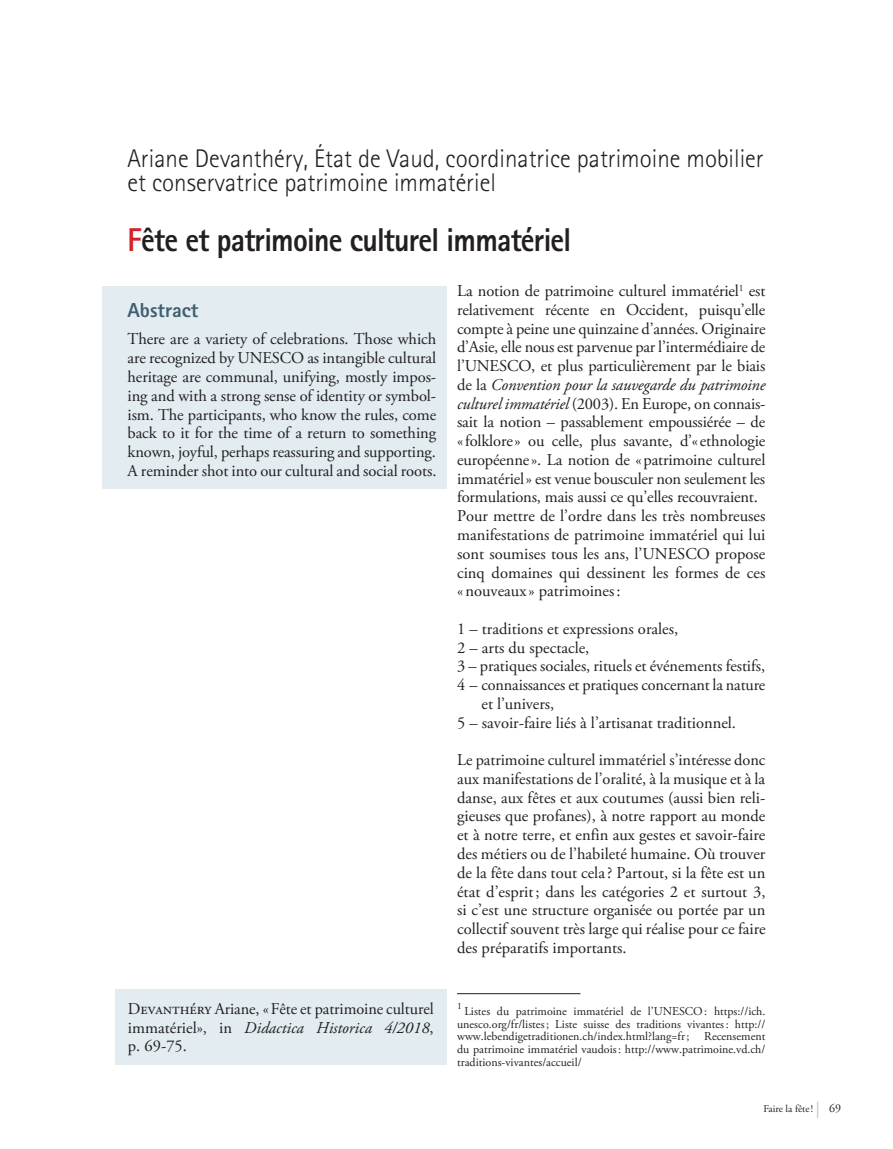
<style>
.page{position:relative;width:893px;height:1149px;background:#fff}
.page>*{position:absolute;margin:0;border:0;box-sizing:border-box;transform-origin:0 0}
.titre_suite{font:800 33px "Rotis Sans Serif";letter-spacing:-.025em;color:#231f20;scale:.9 1}
.auteur{font:300 25.5px/24px "Rotis Sans Serif";color:#231f20}
.titre_gris_encadré_d{font:800 20.25px "Rotis Sans Serif";color:#3f5f6e}
.texte_courant{font:16.5px/18.8px "Adobe Garamond Pro";letter-spacing:-.01em;color:#231f20;text-align:justify}
.texte_Abstract{font:16.5px/18.8px "Adobe Garamond Pro";letter-spacing:-.005em;color:#231f20;text-align:justify}
.Num_intermediaire{font:16.5px/18.8px "Adobe Garamond Pro";color:#231f20}
.Num_fin{font:16.5px "Adobe Garamond Pro";color:#231f20}
.Num_debut{font:16.5px "Adobe Garamond Pro";color:#231f20}
.notes{font:12px/12.8px "Adobe Garamond Pro";color:#231f20;text-align:justify}
.t1{font:10.5px "Adobe Garamond Pro";color:#231f20}
.notes-2{font:9.6px "Adobe Garamond Pro";color:#231f20}
.s1{color:#d1232a}
.s2{font-style:italic}
.s3{font-size:16.5px;color:#bcbdc0}
.s4{font-size:12px}
</style>
<div class="page">
<hr style="left:457px;top:993px;width:123px;height:1px;background:#231f20">
<div style="left:115px;top:988px;width:331px;height:75px;background:#e2ecf1"></div>
<div style="left:102px;top:286px;width:344px;height:202px;background:#e2ecf1"></div>
<p class="auteur" style="left:128px;top:146px;width:638px">Ariane Devanthéry, État de Vaud, coordinatrice patrimoine mobilier et conservatrice patrimoine immatériel</p>
<p class="titre_suite" style="left:128px;top:218px;width:495px"><span class="s1">F</span>ête et patrimoine culturel immatériel</p>
<p class="texte_courant" style="left:457px;top:282px;width:310px">La notion de patrimoine culturel immatériel<sup>1</sup> est relativement récente en Occident, puisqu’elle compte à peine une quinzaine d’années. Originaire d’Asie, elle nous est parvenue par l’intermédiaire de l’UNESCO, et plus particulièrement par le biais de la <span class="s2">Convention pour la sauvegarde du patrimoine culturel immatériel</span> (2003). En Europe, on connais&shy;sait la notion – passablement empoussiérée – de «folklore» ou celle, plus savante, d’«ethnologie européenne». La notion de «patrimoine culturel immatériel» est venue bousculer non seulement les formulations, mais aussi ce qu’elles recouvraient.</p>
<p class="texte_courant" style="left:457px;top:507px;width:310px">Pour mettre de l’ordre dans les très nombreuses manifestations de patrimoine immatériel qui lui sont soumises tous les ans, l’UNESCO propose cinq domaines qui dessinent les formes de ces «nouveaux » patrimoines:</p>
<p class="Num_debut" style="left:457px;top:618px;width:223px">1 – traditions et expressions orales,</p>
<p class="Num_intermediaire" style="left:457px;top:638px;width:134px">2 – arts du spectacle,</p>
<p class="Num_intermediaire" style="left:457px;top:657px;width:309px">3 – pratiques sociales, rituels et événements festifs,</p>
<p class="Num_intermediaire" style="left:482px;top:676px;width:285px;text-indent:-24px">4 – connaissances et pratiques concernant la nature et l’univers,</p>
<p class="Num_fin" style="left:457px;top:712px;width:280px">5 – savoir-faire liés à l’artisanat traditionnel.</p>
<p class="texte_courant" style="left:457px;top:751px;width:310px">Le patrimoine culturel immatériel s’intéresse donc aux manifestations de l’oralité, à la musique et à la danse, aux fêtes et aux coutumes (aussi bien reli&shy;gieuses que profanes), à notre rapport au monde et à notre terre, et enfin aux gestes et savoir-faire des métiers ou de l’habileté humaine. Où trouver de la fête dans tout cela ? Partout, si la fête est un état d’esprit; dans les catégories 2 et surtout 3, si c’est une structure organisée ou portée par un collectif souvent très large qui réalise pour ce faire des préparatifs importants.</p>
<p class="titre_gris_encadré_d" style="left:128px;top:297px;width:72px">Abstract</p>
<p class="texte_Abstract" style="left:128px;top:330px;width:310px">There are a variety of celebrations. Those which are recognized by UNESCO as intangible cultural heritage are communal, unifying, mostly impos&shy;ing and with a strong sense of identity or symbol&shy;ism. The participants, who know the rules, come back to it for the time of a return to something known, joyful, perhaps reassuring and supporting.<br>A reminder shot into our cultural and social roots.</p>
<p class="texte_Abstract" style="left:128px;top:999px;width:307px">Devanthéry Ariane, «Fête et patrimoine culturel immatériel», in <span class="s2">Didactica Historica 4/2018</span>, p. 69-75.</p>
<p class="notes-2" style="left:457px;top:1000px;width:6px">1</p>
<p class="notes" style="left:457px;top:1004px;width:310px;text-indent:7px">Listes du patrimoine immatériel de l’UNESCO: https://ich. unesco.org/fr/listes; Liste suisse des traditions vivantes: http:// www.lebendigetraditionen.ch/index.html?lang=fr; Recensement du patrimoine immatériel vaudois: http://www.patrimoine.vd.ch/ traditions-vivantes/accueil/</p>
<p class="t1" style="left:763px;top:1101px;width:79px">Faire la fête! <span class="s3">|</span> <span class="s4">69</span></p>
</div>
